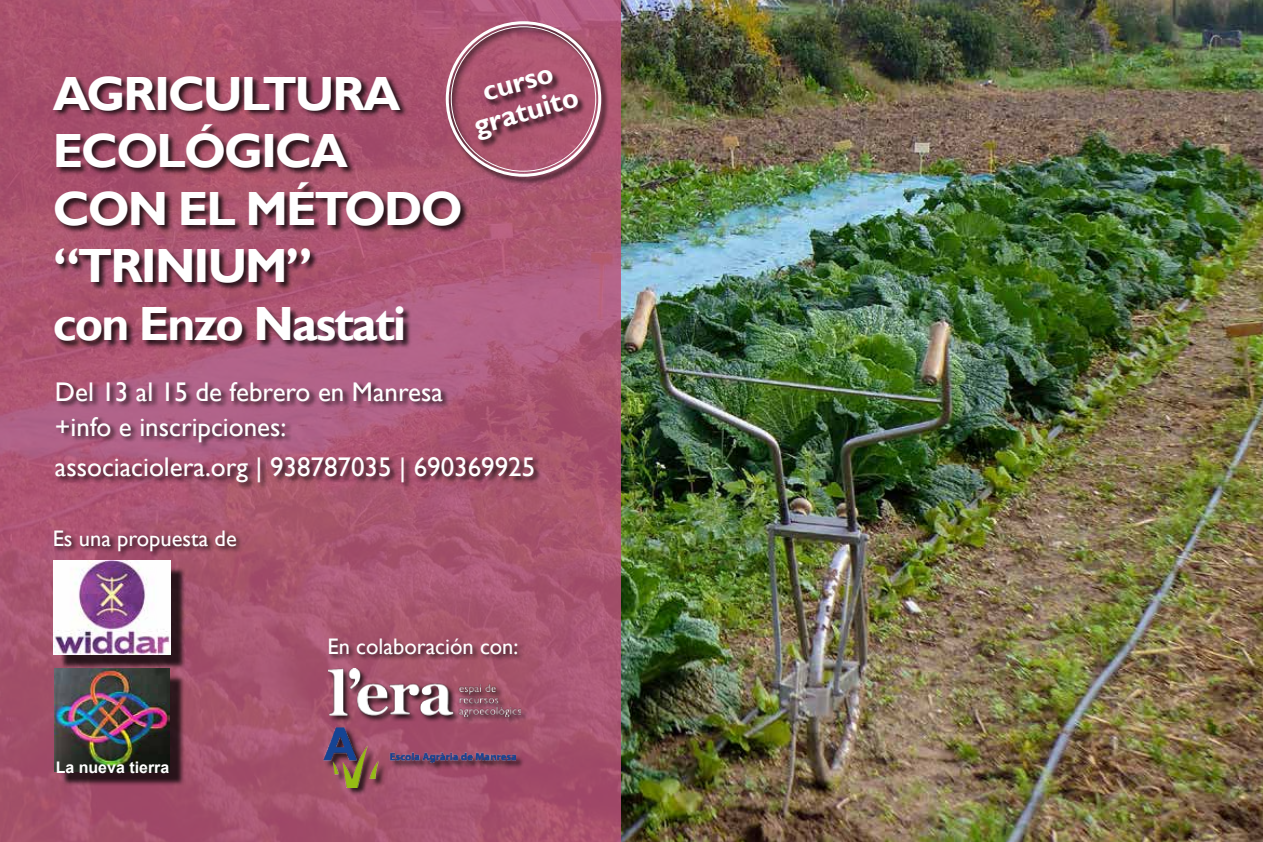
<style>
.page{position:relative;width:1263px;height:842px;background:#fff}
.page>*{position:absolute;margin:0;border:0;box-sizing:border-box;transform-origin:0 0}
.t1{font:700 48px/57.6px "Gill Sans";letter-spacing:-.04em;color:#fff}
.t2{font:700 28.5px/30px "Gill Sans";color:#fff;text-align:center}
.t3{font:27px/34.5px "Gill Sans";color:#fff}
.t4{font:22.5px "Gill Sans";color:#fff}
.t5{font:700 16.05px "Arial";color:#fff}
</style>
<div class="page">
<img style="left:620px;top:0;width:643px;height:842px">
<svg style="left:0;top:0;width:620px;height:842px;background:#a95571"></svg>
<div style="left:53px;top:528px;width:190px;height:30px;background:#000;opacity:.75"></div>
<div style="left:53px;top:76px;width:416px;height:273px;background:#000;opacity:.75"></div>
<div style="left:55px;top:381px;width:487px;height:109px;background:#000;opacity:.75"></div>
<div style="left:60px;top:567px;width:125px;height:102px;background:#000;opacity:.75"></div>
<img style="left:54px;top:560px;width:116px;height:94px">
<div style="left:61px;top:675px;width:123px;height:111px;background:#000;opacity:.75"></div>
<img style="left:55px;top:669px;width:114px;height:102px">
<div style="left:328px;top:637px;width:197px;height:24px;background:#000;opacity:.75"></div>
<div style="left:328px;top:668px;width:202px;height:57px;background:#000;opacity:.75"></div>
<img style="left:328px;top:669px;width:193px;height:47px">
<div style="left:324px;top:727px;width:201px;height:69px;background:#000;opacity:.75"></div>
<img style="left:324px;top:727px;width:192px;height:60px">
<div style="left:446px;top:21px;width:164px;height:164px;background:#000;opacity:.75"></div>
<div style="left:446px;top:21px;width:155px;height:156px;border:3px solid #fff;border-radius:50%"></div>
<h1 class="t1" style="left:53px;top:66px;width:412px">AGRICULTURA<br>ECOLÓGICA<br>CON EL MÉTODO “TRINIUM”<br>con Enzo Nastati</h1>
<p class="t2" style="left:462px;top:83px;width:109px;rotate:-16deg">curso gratuito</p>
<p class="t3" style="left:55px;top:375px;width:390px">Del 13 al 15 de febrero en Manresa +info e inscripciones:</p>
<p class="t3" style="left:55px;top:451px;width:482px">associaciolera.org | 938787035 | 690369925</p>
<p class="t4" style="left:53px;top:525px;width:186px">Es una propuesta de</p>
<p class="t5" style="left:56px;top:756px;width:115px">La nueva tierra</p>
<p class="t4" style="left:328px;top:633px;width:192px">En colaboración con:</p>
</div>
